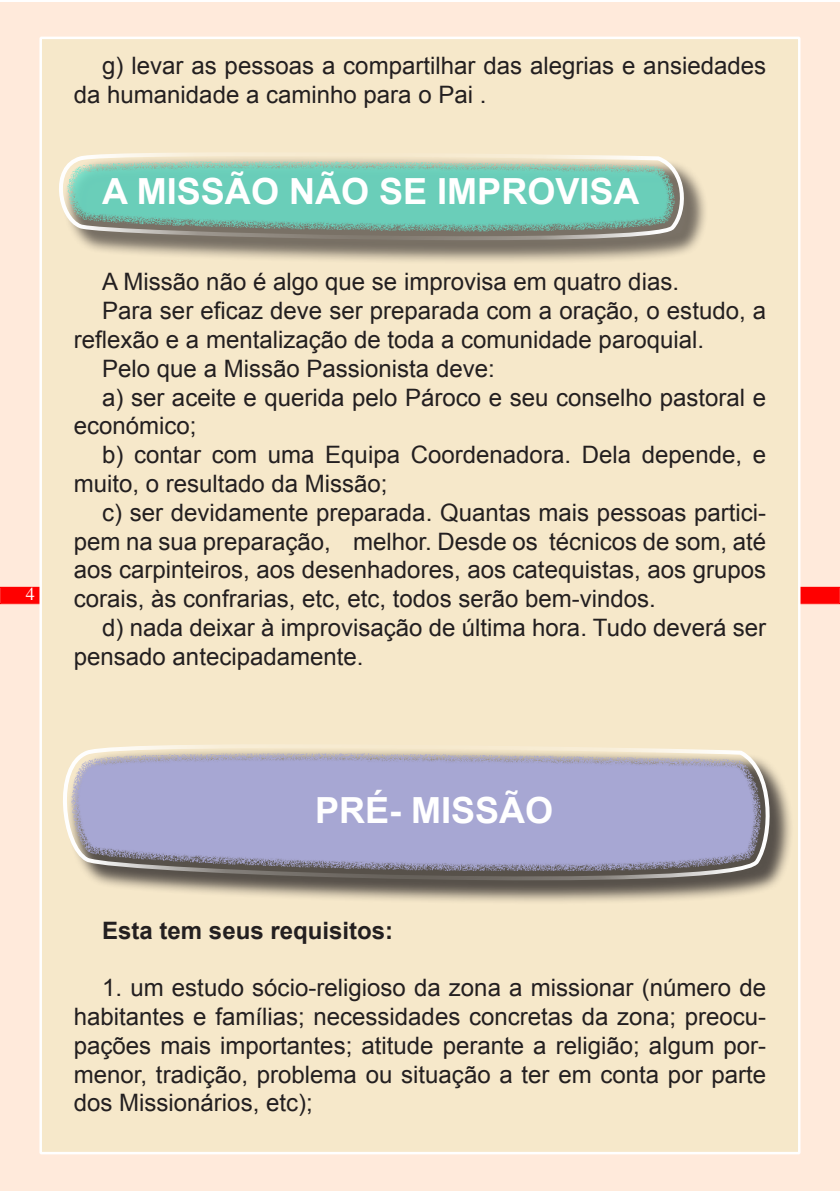
<style>
.page{position:relative;width:840px;height:1191px;background:#fff}
.page>*{position:absolute;margin:0;border:0;box-sizing:border-box;transform-origin:0 0}
.t1{font:700 36px "Arial";color:#fff}
.t2{font:24px/28.8px "Arial";color:#231f20}
.t3{font:700 24px "Arial";color:#231f20}
.t4{font:18px "Times";color:#fff}
</style>
<div class="page">
<div style="left:0;top:2px;width:839px;height:1189px;background:#ffeadb"></div>
<svg style="left:0;top:586px;width:839px;height:18px"></svg>
<div style="left:1px;top:588px;width:837px;height:14px;border:1px solid #f00"></div>
<div style="left:39px;top:37px;width:761px;height:1117px;background:#f6e8ca;border:2px solid #fff"></div>
<div style="left:66px;top:747px;width:728px;height:158px;background:#231f20;opacity:.75"></div>
<svg style="left:63px;top:745px;width:708px;height:137px;background:#a6a4c0"></svg>
<div style="left:63px;top:155px;width:645px;height:110px;background:#231f20;opacity:.75"></div>
<svg style="left:59px;top:153px;width:626px;height:89px;background:#85c1ad"></svg>
<p class="t4" style="left:26px;top:577px;width:10px">4</p>
<p class="t2" style="left:74px;top:52px;width:693px;text-indent:28px">g) levar as pessoas a compartilhar das alegrias e ansiedades da humanidade a caminho para o Pai .</p>
<p class="t1" style="left:102px;top:167px;width:538px">A MISSÃO NÃO SE IMPROVISA</p>
<p class="t2" style="left:102px;top:268px;width:578px">A Missão não é algo que se improvisa em quatro dias.</p>
<p class="t2" style="left:74px;top:296px;width:693px;text-indent:28px">Para ser eficaz deve ser preparada com a oração, o estudo, a reflexão e a mentalização de toda a comunidade paroquial.</p>
<p class="t2" style="left:102px;top:354px;width:394px">Pelo que a Missão Passionista deve:</p>
<p class="t2" style="left:74px;top:383px;width:693px;text-indent:28px">a) ser aceite e querida pelo Pároco e seu conselho pastoral e económico;</p>
<p class="t2" style="left:74px;top:440px;width:693px;text-indent:28px">b) contar com uma Equipa Coordenadora. Dela depende, e muito, o resultado da Missão;</p>
<p class="t2" style="left:74px;top:498px;width:693px;text-align:justify;text-indent:28px">c) ser devidamente preparada. Quantas mais pessoas partici&shy;pem na sua preparação, melhor. Desde os técnicos de som, até aos carpinteiros, aos desenhadores, aos catequistas, aos grupos corais, às confrarias, etc, etc, todos serão bem-vindos.</p>
<p class="t2" style="left:74px;top:613px;width:693px;text-indent:28px">d) nada deixar à improvisação de última hora. Tudo deverá ser pensado antecipadamente.</p>
<p class="t1" style="left:315px;top:786px;width:240px">PRÉ- MISSÃO</p>
<p class="t3" style="left:102px;top:914px;width:292px">Esta tem seus requisitos:</p>
<p class="t2" style="left:74px;top:973px;width:693px;text-align:justify;text-indent:28px">1. um estudo sócio-religioso da zona a missionar (número de habitantes e famílias; necessidades concretas da zona; preocu&shy;pações mais importantes; atitude perante a religião; algum por&shy;menor, tradição, problema ou situação a ter em conta por parte dos Missionários, etc);</p>
</div>
